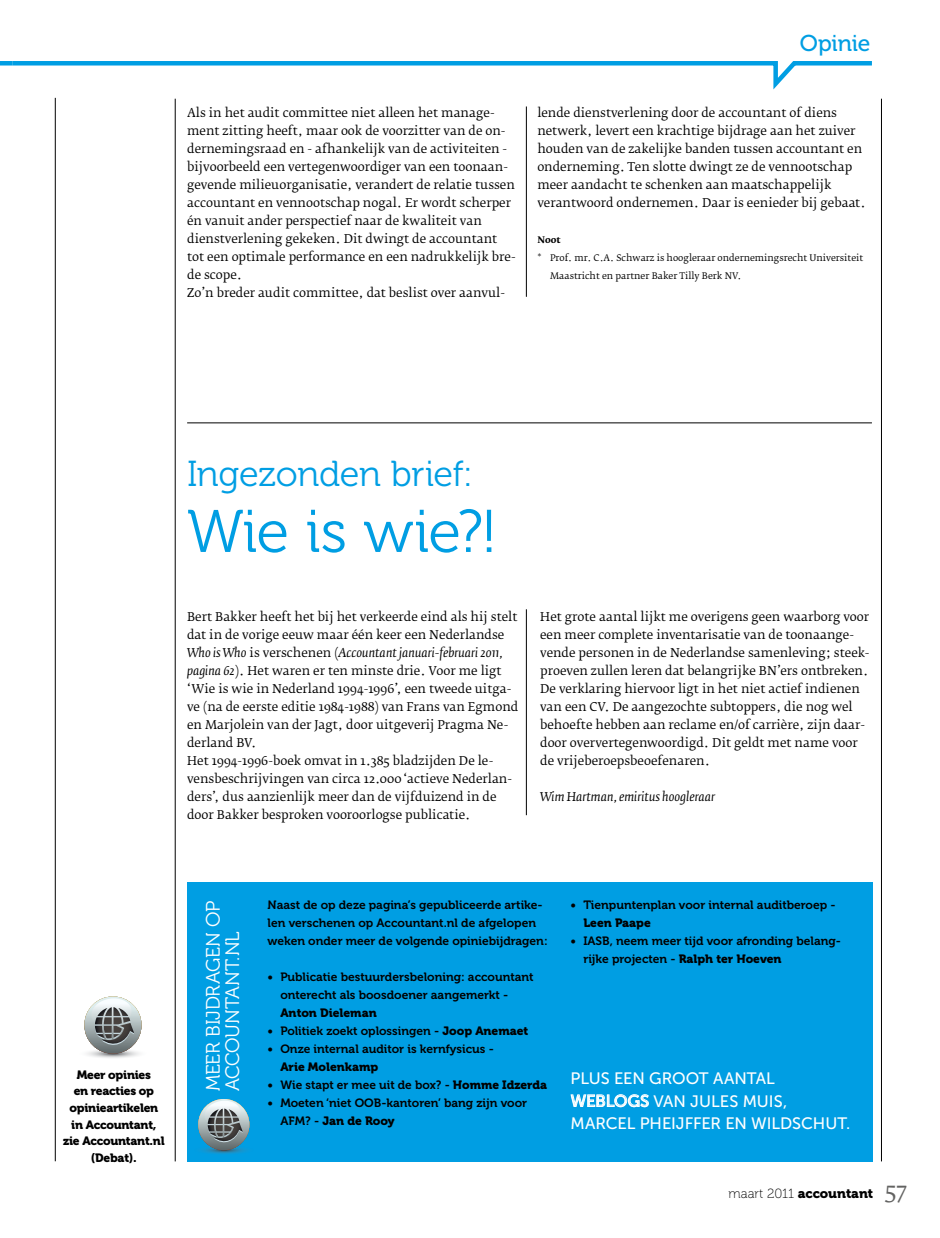
<style>
.page{position:relative;width:940px;height:1238px;background:#fff}
.page>*{position:absolute;margin:0;border:0;box-sizing:border-box;transform-origin:0 0}
.t1{font:60px "Museo 300";color:#009ee3}
.t2{font:36px "Museo 300";letter-spacing:-.01em;color:#009ee3}
.t3{font:22.8px "Museo 500";color:#009ee3}
.t4{font:19.5px/19.5px "Museo 300";letter-spacing:-.015em;color:#fff}
.t5{font:16.5px/22.5px "Museo Sans 500";letter-spacing:-.01em;color:#fff}
.t6{font:13.2px "Museo 900";color:#000}
.t7{font:12px/18px "Fedra Serif B Std";color:#000}
.t8{font:12px/18px "Museo 700";color:#000}
.t9{font:12px/16.5px "Museo 900";letter-spacing:-.02em;color:#000;text-align:center}
.t10{font:italic 12px "Fedra Serif B Std";color:#000}
.t11{font:9px "Fedra Serif B Std";color:#000}
.t12{font:700 9px "Fedra Serif B Std";color:#000}
.s1{font-style:italic}
.s2{font-family:"Museo 900"}
.s3{font-family:"Museo 100"}
.s4{font-family:"Fedra Serif B Std";font-size:22.5px;color:#636362}
</style>
<div class="page">
<hr style="left:0;top:61px;width:13px;height:4px;background:#009ee3">
<hr style="left:55px;top:98px;width:1px;height:1063px;background:#000">
<hr style="left:881px;top:99px;width:1px;height:1062px;background:#000">
<svg style="left:13px;top:61px;width:859px;height:29px"></svg>
<hr style="left:175px;top:99px;width:1px;height:1062px;background:#000">
<hr style="left:526px;top:609px;width:1px;height:206px;background:#000">
<hr style="left:526px;top:106px;width:1px;height:191px;background:#000">
<svg style="left:84px;top:998px;width:58px;height:60px"></svg>
<div style="left:187px;top:882px;width:685px;height:279px;background:#009ee3"></div>
<svg style="left:198px;top:1100px;width:52px;height:54px"></svg>
<svg style="left:570px;top:1094px;width:79px;height:13px"></svg>
<hr style="left:187px;top:422px;width:685px;height:1px;background:#000">
<p class="t3" style="left:800px;top:31px;width:72px">Opinie</p>
<p class="t7" style="left:187px;top:104px;width:330px">Als in het audit committee niet alleen het manage&shy;ment zitting heeft, maar ook de voorzitter van de on&shy;dernemingsraad en - afhankelijk van de activiteiten - bijvoorbeeld een vertegenwoordiger van een toonaan&shy;gevende milieuorganisatie, verandert de relatie tussen accountant en vennootschap nogal. Er wordt scherper én vanuit ander perspectief naar de kwaliteit van dienstverlening gekeken. Dit dwingt de accountant tot een optimale performance en een nadrukkelijk bre&shy;de scope.<br>Zo’n breder audit committee, dat beslist over aanvul-</p>
<p class="t7" style="left:537px;top:104px;width:330px">lende dienstverlening door de accountant of diens netwerk, levert een krachtige bijdrage aan het zuiver houden van de zakelijke banden tussen accountant en onderneming. Ten slotte dwingt ze de vennootschap meer aandacht te schenken aan maatschappelijk verantwoord ondernemen. Daar is eenieder bij gebaat.</p>
<p class="t12" style="left:537px;top:234px;width:25px">Noot</p>
<p class="t11" style="left:537px;top:252px;width:327px">* Prof. mr. C.A. Schwarz is hoogleraar ondernemingsrecht Universiteit</p>
<p class="t11" style="left:550px;top:270px;width:193px">Maastricht en partner Baker Tilly Berk NV.</p>
<p class="t2" style="left:187px;top:454px;width:287px">Ingezonden brief:</p>
<p class="t1" style="left:187px;top:499px;width:312px">Wie is wie?!</p>
<p class="t7" style="left:187px;top:608px;width:333px">Bert Bakker heeft het bij het verkeerde eind als hij stelt dat in de vorige eeuw maar één keer een Nederlandse <span class="s1">Who is Who</span> is verschenen (<span class="s1">Accountant januari-februari 2011, pagina 62</span>). Het waren er ten minste drie. Voor me ligt ‘Wie is wie in Nederland 1994-1996’, een tweede uitga&shy;ve (na de eerste editie 1984-1988) van Frans van Egmond en Marjolein van der Jagt, door uitgeverij Pragma Ne&shy;derland BV.<br>Het 1994-1996-boek omvat in 1.385 bladzijden De le&shy;vensbeschrijvingen van circa 12.000 ‘actieve Nederlan&shy;ders’, dus aanzienlijk meer dan de vijfduizend in de door Bakker besproken vooroorlogse publicatie.</p>
<p class="t7" style="left:540px;top:608px;width:331px">Het grote aantal lijkt me overigens geen waarborg voor een meer complete inventarisatie van de toonaange&shy;vende personen in de Nederlandse samenleving; steek&shy;proeven zullen leren dat belangrijke BN’ers ontbreken.<br>De verklaring hiervoor ligt in het niet actief indienen van een CV. De aangezochte subtoppers, die nog wel behoefte hebben aan reclame en/of carrière, zijn daar&shy;door oververtegenwoordigd. Dit geldt met name voor de vrijeberoepsbeoefenaren.</p>
<p class="t10" style="left:540px;top:789px;width:177px">Wim Hartman, emiritus hoogleraar</p>
<p class="t9" style="left:63px;top:1066px;width:103px">Meer opinies<br>en reacties op opinieartikelen in Accountant, zie Accountant.nl (Debat).</p>
<p class="t4" style="left:204px;top:1091px;width:192px;rotate:-90deg">Meer bijdragen op<br>Accountant.nl</p>
<p class="t8" style="left:268px;top:896px;width:282px">Naast de op deze pagina’s gepubliceerde artike&shy;len verschenen op Accountant.nl de afgelopen weken onder meer de volgende opiniebijdragen:</p>
<p class="t8" style="left:280px;top:968px;width:255px;text-indent:-13px">• Publicatie bestuurdersbeloning: accountant onterecht als boosdoener aangemerkt -<br><span class="s2">Anton Dieleman</span></p>
<p class="t8" style="left:268px;top:1022px;width:262px">• Politiek zoekt oplossingen - <span class="s2">Joop Anemaet</span></p>
<p class="t8" style="left:280px;top:1040px;width:215px;text-indent:-13px">• Onze internal auditor is kernfysicus -<br><span class="s2">Arie Molenkamp</span></p>
<p class="t8" style="left:268px;top:1076px;width:281px">• Wie stapt er mee uit de box? - <span class="s2">Homme Idzerda</span></p>
<p class="t8" style="left:280px;top:1094px;width:248px;text-indent:-13px">• Moeten ‘niet OOB-kantoren’ bang zijn voor<br>AFM? - <span class="s2">Jan de Rooy</span></p>
<p class="t8" style="left:583px;top:896px;width:254px;text-indent:-13px">• Tienpuntenplan voor internal auditberoep -<br><span class="s2">Leen Paape</span></p>
<p class="t8" style="left:583px;top:932px;width:259px;text-indent:-13px">• IASB, neem meer tijd voor afronding belang&shy;rijke projecten - <span class="s2">Ralph ter Hoeven</span></p>
<p class="t5" style="left:570px;top:1067px;width:281px">PLUS EEN GROOT AANTAL<br>WEBLOGS VAN JULES MUIS,<br>MARCEL PHEIJFFER EN WILDSCHUT.</p>
<p class="t6" style="left:728px;top:1185px;width:180px"><span class="s3">maart 2011</span> accountant <span class="s4">57</span></p>
</div>
